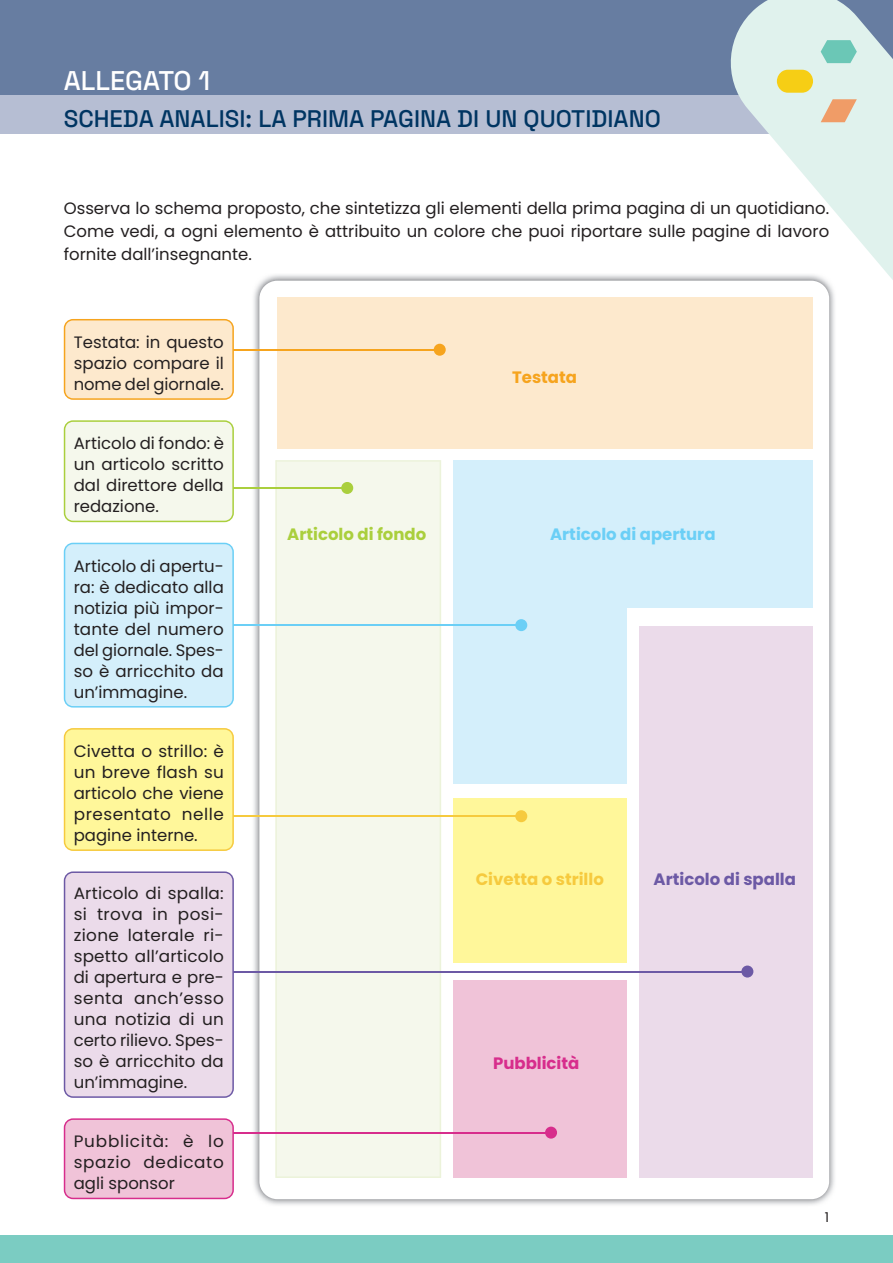
<style>
.page{position:relative;width:893px;height:1263px;background:#fff}
.page>*{position:absolute;margin:0;border:0;box-sizing:border-box;transform-origin:0 0}
.t1{font:300 27px "Space Grotesk";color:#fff}
.t2{font:300 24px "Space Grotesk";color:#003562}
.t3{font:16.5px/21px "Poppins";color:#231f20;text-align:justify}
.t4{font:700 16.5px "Poppins";color:#6bcff6}
.t5{font:700 16.5px "Poppins";color:#6c59a5}
.t6{font:700 16.5px "Poppins";color:#aacf3d}
.t7{font:700 16.5px "Poppins";color:#f6ca3e}
.t8{font:700 16.5px "Poppins";color:#d72d8c}
.t9{font:700 16.5px "Poppins";color:#f6a41e}
.t10{font:13.5px "Poppins";color:#231f20}
</style>
<div class="page">
<div style="left:0;top:18px;width:893px;height:116px;background:#b6bed3"></div>
<div style="left:0;top:0;width:893px;height:95px;background:#677da1"></div>
<svg style="left:730px;top:0;width:163px;height:280px;fill:#e0f2ed"></svg>
<div style="left:0;top:1235px;width:893px;height:28px;background:#7bccc2"></div>
<svg style="left:821px;top:40px;width:36px;height:23px"></svg>
<svg style="left:777px;top:70px;width:36px;height:23px"></svg>
<svg style="left:821px;top:99px;width:36px;height:23px"></svg>
<img style="left:252px;top:273px;width:584px;height:882px">
<img style="left:253px;top:1155px;width:582px;height:50px">
<div style="left:259px;top:281px;width:570px;height:918px;background:#fff;border-radius:18px"></div>
<div style="left:277px;top:297px;width:535px;height:152px;background:#fde9cd"></div>
<div style="left:453px;top:461px;width:359px;height:147px;background:#d4effb"></div>
<div style="left:453px;top:570px;width:173px;height:214px;background:#d4effb"></div>
<div style="left:453px;top:797px;width:173px;height:165px;background:#fff79a"></div>
<div style="left:453px;top:980px;width:173px;height:198px;background:#f0c3d8"></div>
<div style="left:639px;top:626px;width:173px;height:552px;background:#ebdbea"></div>
<div style="left:275px;top:460px;width:166px;height:718px;background:#f5f8ec"></div>
<hr style="left:230px;top:349px;width:210px;height:1px;background:#f6a41e">
<div style="left:434px;top:344px;width:12px;height:12px;background:#f6a41e;border-radius:50%"></div>
<hr style="left:230px;top:487px;width:117px;height:2px;background:#aacf3d">
<div style="left:341px;top:482px;width:12px;height:12px;background:#aacf3d;border-radius:50%"></div>
<hr style="left:230px;top:624px;width:291px;height:2px;background:#6bcff6">
<div style="left:515px;top:619px;width:12px;height:12px;background:#6bcff6;border-radius:50%"></div>
<hr style="left:230px;top:815px;width:291px;height:2px;background:#f6ca3e">
<div style="left:515px;top:810px;width:12px;height:12px;background:#f6ca3e;border-radius:50%"></div>
<hr style="left:230px;top:971px;width:517px;height:1px;background:#6c59a5">
<div style="left:741px;top:965px;width:12px;height:12px;background:#6c59a5;border-radius:50%"></div>
<hr style="left:230px;top:1132px;width:321px;height:1px;background:#d72d8c">
<div style="left:545px;top:1126px;width:12px;height:12px;background:#d72d8c;border-radius:50%"></div>
<svg style="left:64px;top:319px;width:170px;height:81px"></svg>
<div style="left:64px;top:420px;width:170px;height:102px;background:#f5f8ec"></div>
<div style="left:64px;top:543px;width:170px;height:164px;background:#d4effb"></div>
<div style="left:64px;top:728px;width:170px;height:123px;background:#fff79a"></div>
<div style="left:64px;top:871px;width:170px;height:227px;background:#ebdbea"></div>
<svg style="left:64px;top:1118px;width:170px;height:81px"></svg>
<h1 class="t1" style="left:64px;top:61px;width:148px">ALLEGATO 1</h1>
<h2 class="t2" style="left:64px;top:102px;width:598px">SCHEDA ANALISI: LA PRIMA PAGINA DI UN QUOTIDIANO</h2>
<p class="t3" style="left:64px;top:196px;width:767px;line-height:23.2px">Osserva lo schema proposto, che sintetizza gli elementi della prima pagina di un quotidiano.<br>Come vedi, a ogni elemento è attribuito un colore che puoi riportare sulle pagine di lavoro fornite dall’insegnante.</p>
<p class="t3" style="left:74px;top:332px;width:152px">Testata: in questo spazio compare il nome del giornale.</p>
<p class="t3" style="left:74px;top:433px;width:152px">Articolo di fondo: è un articolo scritto dal direttore della redazione.</p>
<p class="t3" style="left:74px;top:555px;width:152px">Articolo di apertu&shy;ra: è dedicato alla notizia più impor&shy;tante del numero del giornale. Spes&shy;so è arricchito da un’immagine.</p>
<p class="t3" style="left:74px;top:741px;width:152px">Civetta o strillo: è un breve flash su articolo che viene presentato nelle pagine interne.</p>
<p class="t3" style="left:74px;top:882px;width:152px">Articolo di spalla: si trova in posi&shy;zione laterale ri&shy;spetto all’articolo di apertura e pre&shy;senta anch’esso una notizia di un certo rilievo. Spes&shy;so è arricchito da un’immagine.</p>
<p class="t3" style="left:74px;top:1131px;width:152px">Pubblicità: è lo spazio dedicato agli sponsor</p>
<p class="t9" style="left:512px;top:368px;width:66px">Testata</p>
<p class="t6" style="left:287px;top:525px;width:141px">Articolo di fondo</p>
<p class="t4" style="left:550px;top:525px;width:167px">Articolo di apertura</p>
<p class="t7" style="left:476px;top:870px;width:130px">Civetta o strillo</p>
<p class="t5" style="left:654px;top:870px;width:144px">Articolo di spalla</p>
<p class="t8" style="left:493px;top:1053px;width:88px">Pubblicità</p>
<p class="t10" style="left:825px;top:1209px;width:6px">1</p>
</div>
